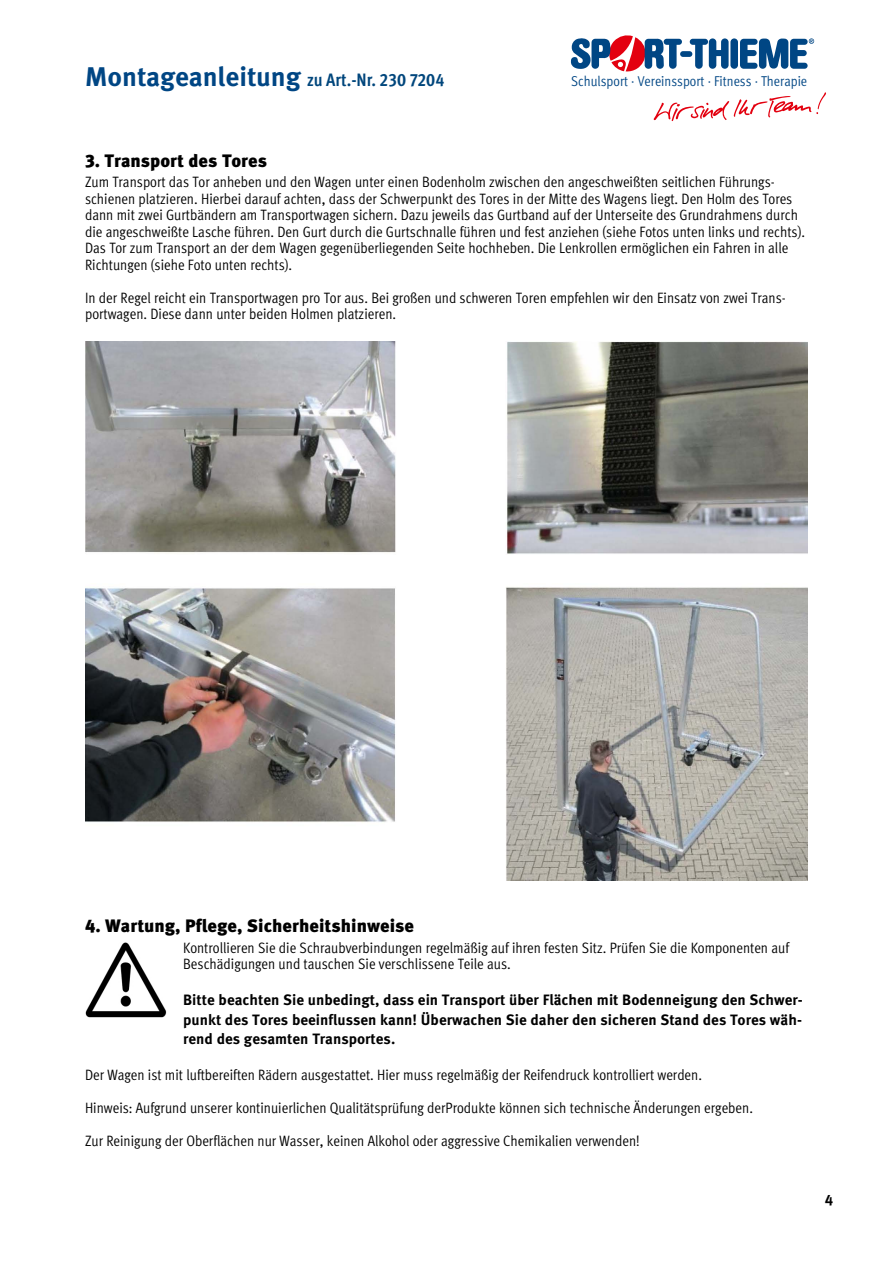
<style>
.page{position:relative;width:893px;height:1263px;background:#fff}
.page>*{position:absolute;margin:0;border:0;box-sizing:border-box;transform-origin:0 0}
.t1{font:900 18px "Meta Pro";color:#000}
.t2{font:700 condensed 18px "Meta Pro";color:#00467c}
.t3{font:15px/16.5px "Meta Pro Cond Norm";color:#000}
.t4{font:700 15px/19.5px "Meta Pro";color:#000;text-align:justify}
.t5{font:14.25px "Meta Pro Cond Norm";color:#004684}
.s1{font-stretch:normal;font-size:27px;color:#004684}
</style>
<div class="page">
<svg style="left:654px;top:92px;width:172px;height:29px"></svg>
<div style="left:680px;top:51px;width:12px;height:6px;background:#004684;border-radius:3px"></div>
<div style="left:730px;top:38px;width:8px;height:31px;background:#004684;border-radius:4px"></div>
<svg style="left:690px;top:38px;width:39px;height:31px"></svg>
<svg style="left:740px;top:38px;width:74px;height:31px"></svg>
<svg style="left:571px;top:35px;width:111px;height:36px"></svg>
<img style="left:85px;top:342px;width:723px;height:538px">
<img style="left:85px;top:943px;width:81px;height:74px">
<p class="t2" style="left:85px;top:66px;width:361px"><span class="s1">Montageanleitung</span> zu Art.-Nr. 230 7204</p>
<p class="t5" style="left:571px;top:71px;width:238px">Schulsport · Vereinssport · Fitness · Therapie</p>
<p class="t1" style="left:85px;top:146px;width:184px">3. Transport des Tores</p>
<p class="t3" style="left:85px;top:173px;width:721px">Zum Transport das Tor anheben und den Wagen unter einen Bodenholm zwischen den angeschweißten seitlichen Führungs&shy;schienen platzieren. Hierbei darauf achten, dass der Schwerpunkt des Tores in der Mitte des Wagens liegt. Den Holm des Tores dann mit zwei Gurtbändern am Transportwagen sichern. Dazu jeweils das Gurtband auf der Unterseite des Grundrahmens durch die angeschweißte Lasche führen. Den Gurt durch die Gurtschnalle führen und fest anziehen (siehe Fotos unten links und rechts).<br>Das Tor zum Transport an der dem Wagen gegenüberliegenden Seite hochheben. Die Lenkrollen ermöglichen ein Fahren in alle Richtungen (siehe Foto unten rechts).</p>
<p class="t3" style="left:85px;top:288px;width:702px">In der Regel reicht ein Transportwagen pro Tor aus. Bei großen und schweren Toren empfehlen wir den Einsatz von zwei Trans&shy;portwagen. Diese dann unter beiden Holmen platzieren.</p>
<p class="t1" style="left:85px;top:911px;width:331px">4. Wartung, Pflege, Sicherheitshinweise</p>
<p class="t3" style="left:183px;top:938px;width:607px">Kontrollieren Sie die Schraubverbindungen regelmäßig auf ihren festen Sitz. Prüfen Sie die Komponenten auf<br>Beschädigungen und tauschen Sie verschlissene Teile aus.</p>
<p class="t4" style="left:183px;top:989px;width:621px">Bitte beachten Sie unbedingt, dass ein Transport über Flächen mit Bodenneigung den Schwer&shy;punkt des Tores beeinflussen kann! Überwachen Sie daher den sicheren Stand des Tores wäh&shy;rend des gesamten Transportes.</p>
<p class="t3" style="left:85px;top:1057px;width:669px;line-height:33px">Der Wagen ist mit luftbereiften Rädern ausgestattet. Hier muss regelmäßig der Reifendruck kontrolliert werden.<br>Hinweis: Aufgrund unserer kontinuierlichen Qualitätsprüfung derProdukte können sich technische Änderungen ergeben.</p>
<p class="t3" style="left:85px;top:1131px;width:556px">Zur Reinigung der Oberflächen nur Wasser, keinen Alkohol oder aggressive Chemikalien verwenden!</p>
<p class="t4" style="left:825px;top:1189px;width:10px">4</p>
</div>
